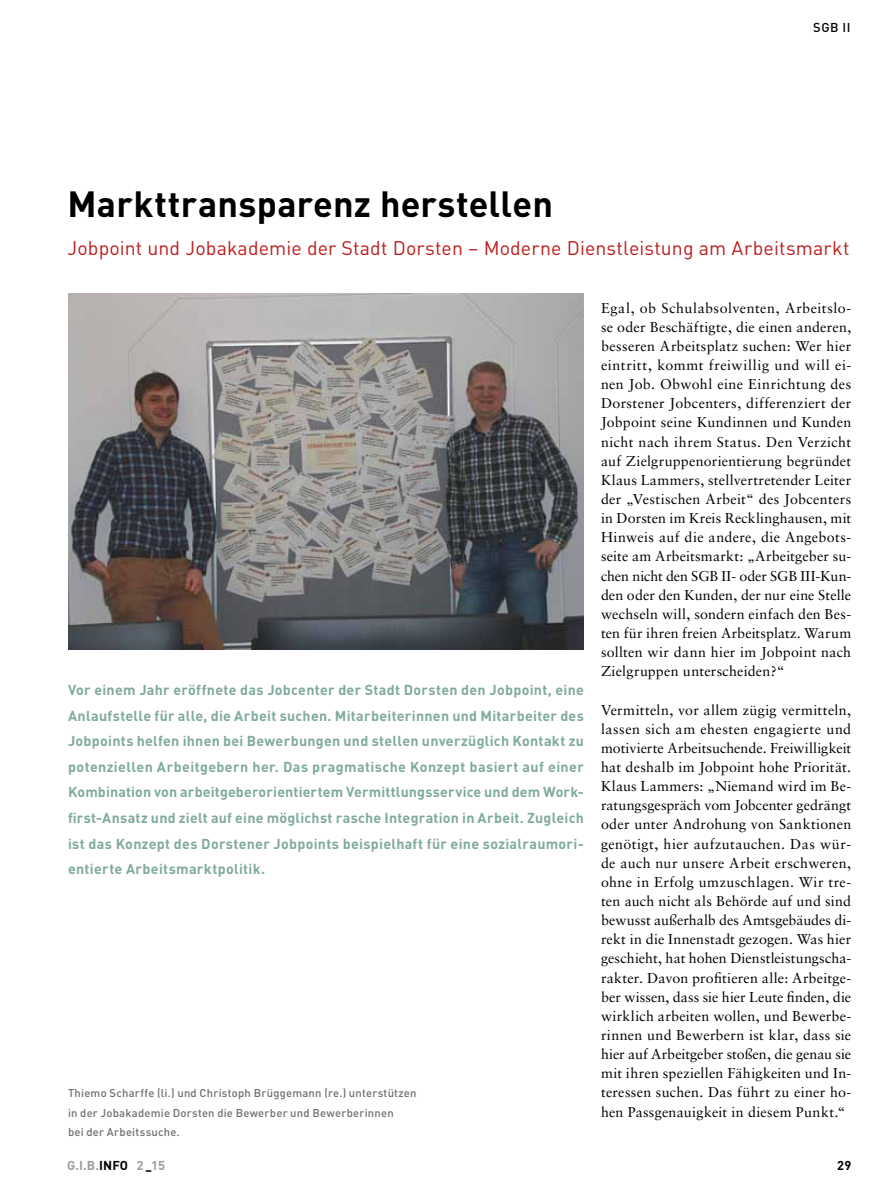
<style>
.page{position:relative;width:893px;height:1191px;background:#fff}
.page>*{position:absolute;margin:0;border:0;box-sizing:border-box;transform-origin:0 0}
._01_Hauptüberschrift{font:700 36px "DIN";letter-spacing:.005em;color:#000}
._03_Unterüberschrift{font:19.5px "DIN";letter-spacing:.005em;color:#bd1d1d}
._07_Fließtext{font:14.25px/19.2px "Sabon LT";letter-spacing:.015em;color:#000;text-align:justify}
._06_Vorspann{font:700 14.25px/25.5px "DIN";letter-spacing:.02em;color:#80ab99;text-align:justify}
.t1{font:700 12.75px "DIN";letter-spacing:.01em;color:#9d9d9c}
.A_Rubrik{font:500 12.75px "DIN";color:#000}
.G_Seitenzahlen{font:700 12.75px "DIN";color:#000}
._11_Bildzeile{font:500 11.25px "DIN";letter-spacing:.02em;color:#706f6f}
.s1{color:#000}
</style>
<div class="page">
<img style="left:68px;top:293px;width:516px;height:356px">
<p class="A_Rubrik" style="left:813px;top:18px;width:39px">SGB II</p>
<p class="_01_Hauptüberschrift" style="left:68px;top:180px;width:487px">Markttransparenz herstellen</p>
<p class="_03_Unterüberschrift" style="left:68px;top:235px;width:783px">Jobpoint und Jobakademie der Stadt Dorsten – Moderne Dienstleistung am Arbeitsmarkt</p>
<p class="_06_Vorspann" style="left:68px;top:677px;width:517px">Vor einem Jahr eröffnete das Jobcenter der Stadt Dorsten den Jobpoint, eine Anlaufstelle für alle, die Arbeit suchen. Mitarbeiterinnen und Mitarbeiter des Jobpoints helfen ihnen bei Bewerbungen und stellen unverzüglich Kontakt zu potenziellen Arbeitgebern her. Das pragmatische Konzept basiert auf einer Kombination von arbeitgeberorientiertem Vermittlungsservice und dem Work&shy;first-Ansatz und zielt auf eine möglichst rasche Integration in Arbeit. Zugleich ist das Konzept des Dorstener Jobpoints beispielhaft für eine sozialraumori&shy;entierte Arbeitsmarktpolitik.</p>
<p class="_11_Bildzeile" style="left:68px;top:1085px;width:350px">Thiemo Scharffe (li.) und Christoph Brüggemann (re.) unterstützen</p>
<p class="_11_Bildzeile" style="left:68px;top:1105px;width:327px">in der Jobakademie Dorsten die Bewerber und Bewerberinnen</p>
<p class="_11_Bildzeile" style="left:68px;top:1124px;width:113px">bei der Arbeitssuche.</p>
<p class="_07_Fließtext" style="left:601px;top:298px;width:252px">Egal, ob Schulabsolventen, Arbeitslo&shy;se oder Beschäftigte, die einen anderen, besseren Arbeitsplatz suchen: Wer hier eintritt, kommt freiwillig und will ei&shy;nen Job. Obwohl eine Einrichtung des Dorstener Jobcenters, differenziert der Jobpoint seine Kundinnen und Kunden nicht nach ihrem Status. Den Verzicht auf Zielgruppenorientierung begründet Klaus Lammers, stellvertretender Leiter der „Vestischen Arbeit“ des Jobcenters in Dorsten im Kreis Recklinghausen, mit Hinweis auf die andere, die Angebots&shy;seite am Arbeitsmarkt: „Arbeitgeber su&shy;chen nicht den SGB II- oder SGB III-Kun&shy;den oder den Kunden, der nur eine Stelle wechseln will, sondern einfach den Bes&shy;ten für ihren freien Arbeitsplatz. Warum sollten wir dann hier im Jobpoint nach Zielgruppen unterscheiden?“</p>
<p class="_07_Fließtext" style="left:601px;top:700px;width:252px">Vermitteln, vor allem zügig vermitteln, lassen sich am ehesten engagierte und motivierte Arbeitsuchende. Freiwilligkeit hat deshalb im Jobpoint hohe Priorität.<br>Klaus Lammers: „Niemand wird im Be&shy;ratungsgespräch vom Jobcenter gedrängt oder unter Androhung von Sanktionen genötigt, hier aufzutauchen. Das wür&shy;de auch nur unsere Arbeit erschweren, ohne in Erfolg umzuschlagen. Wir tre&shy;ten auch nicht als Behörde auf und sind bewusst außerhalb des Amtsgebäudes di&shy;rekt in die Innenstadt gezogen. Was hier geschieht, hat hohen Dienstleistungscha&shy;rakter. Davon profitieren alle: Arbeitge&shy;ber wissen, dass sie hier Leute finden, die wirklich arbeiten wollen, und Bewerbe&shy;rinnen und Bewerbern ist klar, dass sie hier auf Arbeitgeber stoßen, die genau sie mit ihren speziellen Fähigkeiten und In&shy;teressen suchen. Das führt zu einer ho&shy;hen Passgenauigkeit in diesem Punkt.“</p>
<p class="t1" style="left:67px;top:1156px;width:100px">G.I.B.<span class="s1">INFO</span> 2 15</p>
<p class="G_Seitenzahlen" style="left:837px;top:1156px;width:16px">29</p>
</div>
